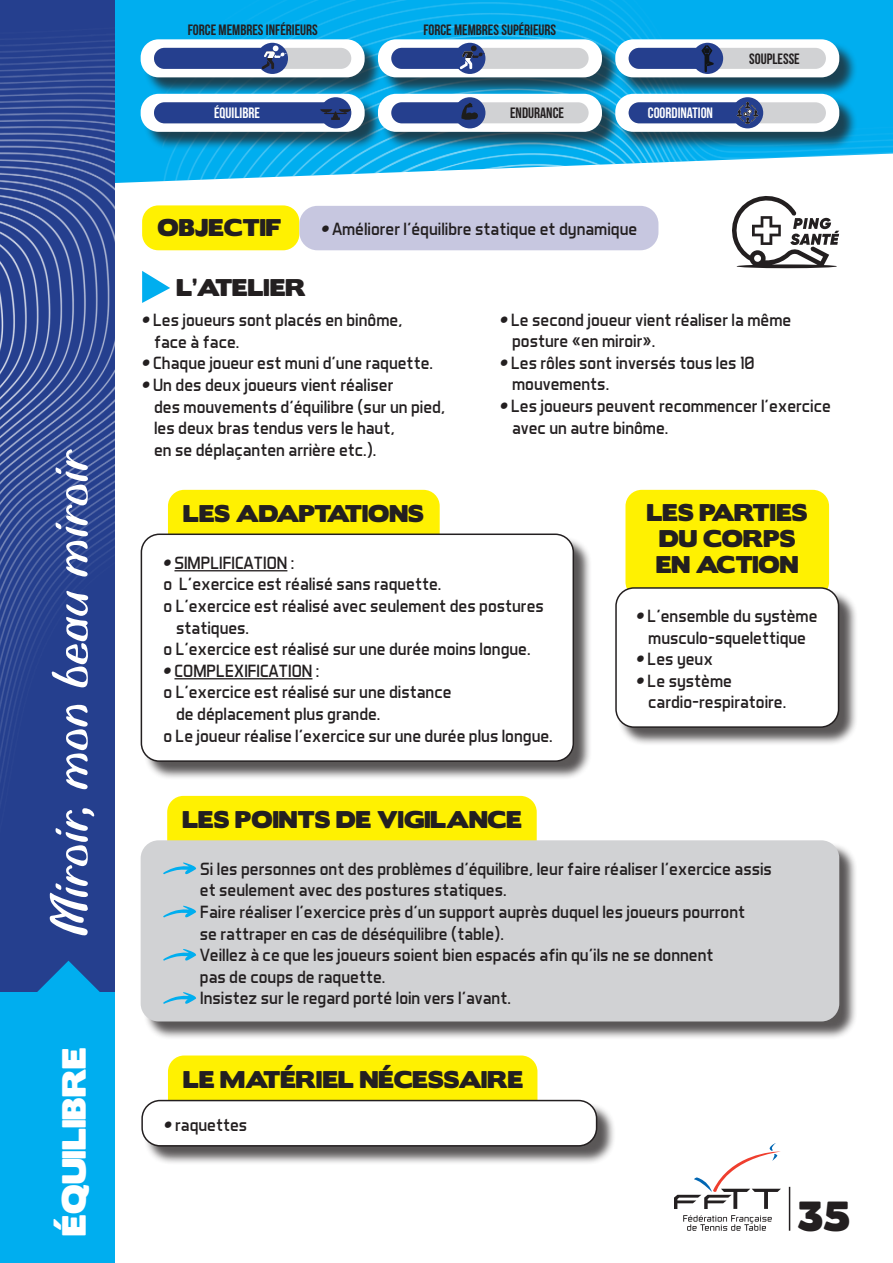
<style>
.page{position:relative;width:893px;height:1263px;background:#fff}
.page>*{position:absolute;margin:0;border:0;box-sizing:border-box;transform-origin:0 0}
.t1{font:57px "Biffo MT Std";color:#fff}
.t2{font:37.5px "Boris Black Bloxx";color:#231f20}
.t3{font:30px "Boris Black Bloxx";color:#fff}
.t4{font:21.6px/26px "Boris Black Bloxx";color:#231f20;text-align:center}
.t5{font:18px/21.6px "Aero Matics";color:#231f20}
.t6{font:15px "Bebas Neue";color:#231f20}
.t7{font:15px "Bebas Neue";color:#fff}
.s1{font-family:"Gilroy";font-weight:800;font-style:italic}
</style>
<div class="page">
<svg style="left:114px;top:0;width:52px;height:187px;background:#0baeed"></svg>
<img style="left:163px;top:0;width:730px;height:181px">
<img style="left:0;top:0;width:114px;height:993px">
<svg style="left:732px;top:196px;width:107px;height:72px"></svg>
<div style="left:142px;top:205px;width:157px;height:45px;background:#fff101;border-radius:16px"></div>
<div style="left:168px;top:490px;width:272px;height:90px;background:#fff101;border-radius:16px"></div>
<div style="left:299px;top:206px;width:359px;height:44px;background:#c7c7e0;border-radius:18px"></div>
<div style="left:143px;top:536px;width:450px;height:244px;background:#231f20;opacity:.75"></div>
<div style="left:141px;top:534px;width:432px;height:227px;background:#fff;border-radius:18px"></div>
<div style="left:141px;top:533px;width:433px;height:229px;border:2px solid #231f20;border-radius:18px"></div>
<svg style="left:142px;top:271px;width:28px;height:32px"></svg>
<hr style="left:174px;top:570px;width:113px;height:1px;background:#231f20">
<hr style="left:174px;top:678px;width:138px;height:1px;background:#231f20">
<div style="left:167px;top:796px;width:370px;height:90px;background:#fff101;border-radius:16px"></div>
<div style="left:168px;top:1055px;width:369px;height:90px;background:#fff101;border-radius:16px"></div>
<div style="left:0;top:993px;width:115px;height:270px;background:#00aeef"></div>
<svg style="left:23px;top:961px;width:91px;height:32px;background:#1767b1"></svg>
<div style="left:625px;top:490px;width:204px;height:108px;background:#fff101;border-radius:16px"></div>
<div style="left:144px;top:1102px;width:472px;height:63px;background:#231f20;opacity:.75"></div>
<div style="left:142px;top:1100px;width:455px;height:46px;background:#fff;border-radius:18px"></div>
<div style="left:141px;top:1100px;width:456px;height:46px;border:2px solid #231f20;border-radius:18px"></div>
<div style="left:143px;top:842px;width:715px;height:198px;background:#231f20;opacity:.75"></div>
<div style="left:141px;top:840px;width:698px;height:181px;background:#d1d2d4;border-radius:18px"></div>
<svg style="left:163px;top:862px;width:34px;height:13px"></svg>
<svg style="left:163px;top:905px;width:33px;height:13px"></svg>
<svg style="left:163px;top:949px;width:33px;height:12px"></svg>
<svg style="left:163px;top:992px;width:33px;height:12px"></svg>
<div style="left:617px;top:589px;width:241px;height:158px;background:#231f20;opacity:.75"></div>
<div style="left:616px;top:588px;width:222px;height:139px;background:#fff;border-radius:18px"></div>
<div style="left:615px;top:587px;width:224px;height:141px;border:2px solid #231f20;border-radius:18px"></div>
<div style="left:143px;top:42px;width:240px;height:54px;background:#231f20;opacity:.75"></div>
<div style="left:141px;top:39px;width:224px;height:38px;background:#fff;border-radius:18px"></div>
<div style="left:143px;top:96px;width:240px;height:55px;background:#231f20;opacity:.75"></div>
<div style="left:141px;top:94px;width:224px;height:38px;background:#fff;border-radius:18px"></div>
<div style="left:380px;top:42px;width:240px;height:54px;background:#231f20;opacity:.75"></div>
<div style="left:378px;top:39px;width:224px;height:38px;background:#fff;border-radius:18px"></div>
<div style="left:380px;top:96px;width:240px;height:55px;background:#231f20;opacity:.75"></div>
<div style="left:378px;top:94px;width:224px;height:38px;background:#fff;border-radius:18px"></div>
<div style="left:617px;top:42px;width:241px;height:54px;background:#231f20;opacity:.75"></div>
<div style="left:615px;top:39px;width:224px;height:38px;background:#fff;border-radius:18px"></div>
<div style="left:617px;top:96px;width:241px;height:55px;background:#231f20;opacity:.75"></div>
<div style="left:615px;top:94px;width:224px;height:38px;background:#fff;border-radius:18px"></div>
<div style="left:154px;top:48px;width:197px;height:21px;background:#d1d2d4;border-radius:11px"></div>
<div style="left:391px;top:48px;width:198px;height:21px;background:#d1d2d4;border-radius:11px"></div>
<div style="left:391px;top:102px;width:198px;height:21px;background:#d1d2d4;border-radius:11px"></div>
<div style="left:629px;top:48px;width:197px;height:21px;background:#d1d2d4;border-radius:11px"></div>
<div style="left:629px;top:102px;width:197px;height:21px;background:#d1d2d4;border-radius:11px"></div>
<div style="left:154px;top:48px;width:125px;height:21px;background:#253f8e;border-radius:11px"></div>
<div style="left:154px;top:102px;width:186px;height:21px;background:#253f8e;border-radius:11px"></div>
<div style="left:391px;top:48px;width:88px;height:21px;background:#253f8e;border-radius:11px"></div>
<div style="left:320px;top:97px;width:31px;height:31px;background:#253f8e;border-radius:50%"></div>
<div style="left:629px;top:48px;width:79px;height:21px;background:#253f8e;border-radius:11px"></div>
<div style="left:629px;top:102px;width:125px;height:21px;background:#253f8e;border-radius:11px"></div>
<div style="left:391px;top:102px;width:79px;height:21px;background:#253f8e;border-radius:11px"></div>
<div style="left:257px;top:43px;width:31px;height:31px;background:#253f8e;border-radius:50%"></div>
<svg style="left:261px;top:46px;width:25px;height:24px"></svg>
<svg style="left:320px;top:109px;width:31px;height:11px"></svg>
<div style="left:454px;top:43px;width:31px;height:31px;background:#253f8e;border-radius:50%"></div>
<svg style="left:459px;top:46px;width:25px;height:24px"></svg>
<div style="left:454px;top:97px;width:31px;height:31px;background:#253f8e;border-radius:50%"></div>
<svg style="left:461px;top:103px;width:17px;height:17px"></svg>
<div style="left:692px;top:43px;width:31px;height:31px;background:#253f8e;border-radius:50%"></div>
<svg style="left:701px;top:45px;width:13px;height:27px"></svg>
<div style="left:732px;top:97px;width:31px;height:31px;background:#253f8e;border-radius:50%"></div>
<svg style="left:737px;top:102px;width:21px;height:22px"></svg>
<svg style="left:674px;top:1143px;width:107px;height:66px"></svg>
<svg style="left:683px;top:1215px;width:89px;height:16px"></svg>
<hr style="left:789px;top:1187px;width:1px;height:44px;background:#231f20">
<svg style="left:0;top:0;width:21px;height:154px;background:#304994"></svg>
<p class="t1" style="left:35px;top:937px;width:489px;rotate:-90deg">Miroir, mon beau miroir</p>
<p class="t3" style="left:51px;top:1235px;width:189px;rotate:-90deg">ÉQUILIBRE</p>
<p class="t6" style="left:188px;top:22px;width:132px">FORCE MEMBRES INFÉRIEURS</p>
<p class="t6" style="left:423px;top:22px;width:134px">FORCE MEMBRES SUPÉRIEURS</p>
<p class="t7" style="left:214px;top:105px;width:47px">ÉQUILIBRE</p>
<p class="t7" style="left:648px;top:105px;width:67px">COORDINATION</p>
<p class="t6" style="left:510px;top:105px;width:55px">ENDURANCE</p>
<p class="t6" style="left:749px;top:51px;width:52px">SOUPLESSE</p>
<p class="t4" style="left:157px;top:216px;width:126px">OBJECTIF</p>
<p class="t5" style="left:321px;top:218px;width:317px"><span class="s1">•</span> Améliorer l’équilibre statique et dynamique</p>
<p class="t4" style="left:177px;top:275px;width:131px">L’ATELIER</p>
<p class="t5" style="left:154px;top:309px;width:250px;text-indent:-12px"><span class="s1">•</span> Les joueurs sont placés en binôme, face à face.</p>
<p class="t5" style="left:142px;top:352px;width:292px"><span class="s1">•</span> Chaque joueur est muni d’une raquette.</p>
<p class="t5" style="left:154px;top:374px;width:293px;text-indent:-12px"><span class="s1">•</span> Un des deux joueurs vient réaliser<br>des mouvements d’équilibre (sur un pied, les deux bras tendus vers le haut,<br>en se déplaçanten arrière etc.).</p>
<p class="t5" style="left:512px;top:308px;width:281px;text-indent:-12px"><span class="s1">•</span> Le second joueur vient réaliser la même posture «en miroir».</p>
<p class="t5" style="left:512px;top:352px;width:244px;text-indent:-12px"><span class="s1">•</span> Les rôles sont inversés tous les 10 mouvements.</p>
<p class="t5" style="left:512px;top:395px;width:320px;text-indent:-12px"><span class="s1">•</span> Les joueurs peuvent recommencer l’exercice avec un autre binôme.</p>
<p class="t4" style="left:183px;top:501px;width:242px">LES ADAPTATIONS</p>
<p class="t5" style="left:163px;top:552px;width:133px"><span class="s1">•</span> SIMPLIFICATION :</p>
<p class="t5" style="left:163px;top:573px;width:280px">o L’exercice est réalisé sans raquette.</p>
<p class="t5" style="left:163px;top:595px;width:382px">o L’exercice est réalisé avec seulement des postures</p>
<p class="t5" style="left:176px;top:616px;width:74px">statiques.</p>
<p class="t5" style="left:163px;top:638px;width:369px">o L’exercice est réalisé sur une durée moins longue.</p>
<p class="t5" style="left:163px;top:660px;width:158px"><span class="s1">•</span> COMPLEXIFICATION :</p>
<p class="t5" style="left:163px;top:681px;width:290px">o L’exercice est réalisé sur une distance</p>
<p class="t5" style="left:176px;top:703px;width:206px">de déplacement plus grande.</p>
<p class="t5" style="left:163px;top:724px;width:391px">o Le joueur réalise l’exercice sur une durée plus longue.</p>
<p class="t4" style="left:183px;top:807px;width:341px">LES POINTS DE VIGILANCE</p>
<p class="t4" style="left:647px;top:500px;width:162px">LES PARTIES<br>DU CORPS<br>EN ACTION</p>
<p class="t5" style="left:636px;top:605px;width:183px;text-align:center"><span class="s1">•</span> L’ensemble du système musculo-squelettique</p>
<p class="t5" style="left:636px;top:648px;width:78px"><span class="s1">•</span> Les yeux</p>
<p class="t5" style="left:648px;top:669px;width:139px;text-indent:-12px"><span class="s1">•</span> Le système cardio-respiratoire.</p>
<p class="t5" style="left:200px;top:857px;width:573px">Si les personnes ont des problèmes d’équilibre, leur faire réaliser l’exercice assis et seulement avec des postures statiques.<br>Faire réaliser l’exercice près d’un support auprès duquel les joueurs pourront<br>se rattraper en cas de déséquilibre (table).<br>Veillez à ce que les joueurs soient bien espacés afin qu’ils ne se donnent<br>pas de coups de raquette.<br>Insistez sur le regard porté loin vers l’avant.</p>
<p class="t4" style="left:183px;top:1067px;width:341px">LE MATÉRIEL NÉCESSAIRE</p>
<p class="t5" style="left:164px;top:1114px;width:85px"><span class="s1">•</span> raquettes</p>
<p class="t2" style="left:797px;top:1188px;width:54px">35</p>
</div>
